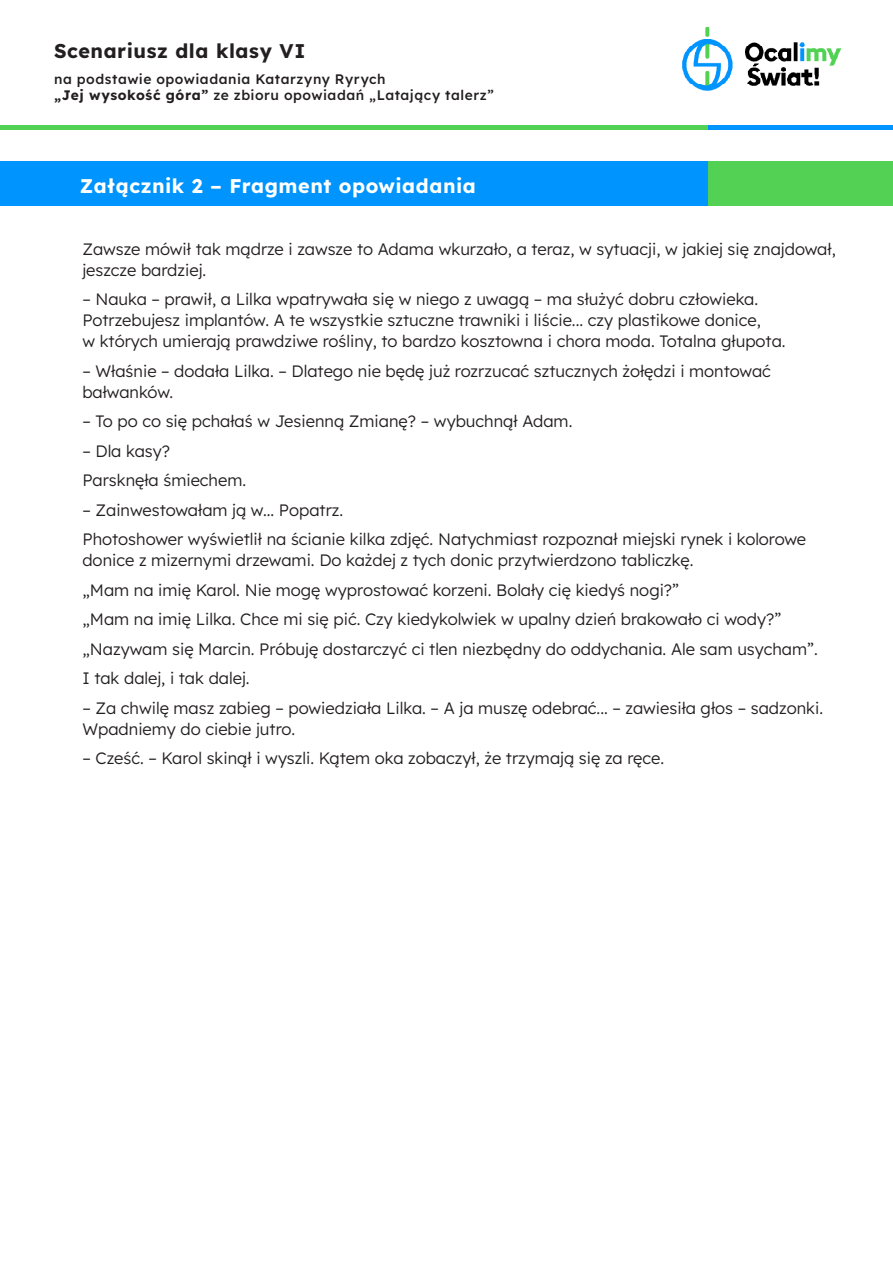
<style>
.page{position:relative;width:893px;height:1263px;background:#fff}
.page>*{position:absolute;margin:0;border:0;box-sizing:border-box;transform-origin:0 0}
.t1{font:700 19.8px "Lexend";letter-spacing:.025em;color:#fff}
.t2{font:700 19.8px "Lexend";letter-spacing:.03em;color:#231f20}
.text_2{font:300 16.5px/21px "Lexend";color:#231f20}
.t3{font:500 13.8px/16.5px "Lexend";letter-spacing:.04em;color:#231f20}
.s1{font-weight:700}
</style>
<div class="page">
<div style="left:0;top:125px;width:893px;height:5px;background:#52d154"></div>
<div style="left:708px;top:125px;width:185px;height:5px;background:#0094ff"></div>
<img style="left:682px;top:27px;width:160px;height:64px">
<div style="left:0;top:162px;width:893px;height:44px;background:#0094ff"></div>
<div style="left:708px;top:162px;width:185px;height:44px;background:#52d154"></div>
<p class="t2" style="left:54px;top:37px;width:253px">Scenariusz dla klasy VI</p>
<p class="t3" style="left:54px;top:70px;width:441px">na podstawie opowiadania Katarzyny Ryrych<br><span class="s1">„Jej wysokość góra”</span> ze zbioru opowiadań „Latający talerz”</p>
<p class="t1" style="left:80px;top:171px;width:397px">Załącznik 2 – Fragment opowiadania</p>
<p class="text_2" style="left:82px;top:237px;width:755px">Zawsze mówił tak mądrze i zawsze to Adama wkurzało, a teraz, w sytuacji, w jakiej się znajdował, jeszcze bardziej.</p>
<p class="text_2" style="left:82px;top:288px;width:705px">– Nauka – prawił, a Lilka wpatrywała się w niego z uwagą – ma służyć dobru człowieka.<br>Potrzebujesz implantów. A te wszystkie sztuczne trawniki i liście... czy plastikowe donice,<br>w których umierają prawdziwe rośliny, to bardzo kosztowna i chora moda. Totalna głupota.</p>
<p class="text_2" style="left:82px;top:359px;width:690px">– Właśnie – dodała Lilka. – Dlatego nie będę już rozrzucać sztucznych żołędzi i montować bałwanków.</p>
<p class="text_2" style="left:82px;top:410px;width:491px">– To po co się pchałaś w Jesienną Zmianę? – wybuchnął Adam.</p>
<p class="text_2" style="left:82px;top:439px;width:89px">– Dla kasy?</p>
<p class="text_2" style="left:82px;top:469px;width:165px">Parsknęła śmiechem.</p>
<p class="text_2" style="left:82px;top:498px;width:262px">– Zainwestowałam ją w... Popatrz.</p>
<p class="text_2" style="left:82px;top:528px;width:725px">Photoshower wyświetlił na ścianie kilka zdjęć. Natychmiast rozpoznał miejski rynek i kolorowe donice z mizernymi drzewami. Do każdej z tych donic przytwierdzono tabliczkę.</p>
<p class="text_2" style="left:82px;top:578px;width:598px">„Mam na imię Karol. Nie mogę wyprostować korzeni. Bolały cię kiedyś nogi?”</p>
<p class="text_2" style="left:82px;top:608px;width:701px">„Mam na imię Lilka. Chce mi się pić. Czy kiedykolwiek w upalny dzień brakowało ci wody?”</p>
<p class="text_2" style="left:82px;top:637px;width:737px">„Nazywam się Marcin. Próbuję dostarczyć ci tlen niezbędny do oddychania. Ale sam usycham”.</p>
<p class="text_2" style="left:82px;top:667px;width:169px">I tak dalej, i tak dalej.</p>
<p class="text_2" style="left:82px;top:696px;width:742px">– Za chwilę masz zabieg – powiedziała Lilka. – A ja muszę odebrać... – zawiesiła głos – sadzonki.<br>Wpadniemy do ciebie jutro.</p>
<p class="text_2" style="left:82px;top:747px;width:583px">– Cześć. – Karol skinął i wyszli. Kątem oka zobaczył, że trzymają się za ręce.</p>
</div>
